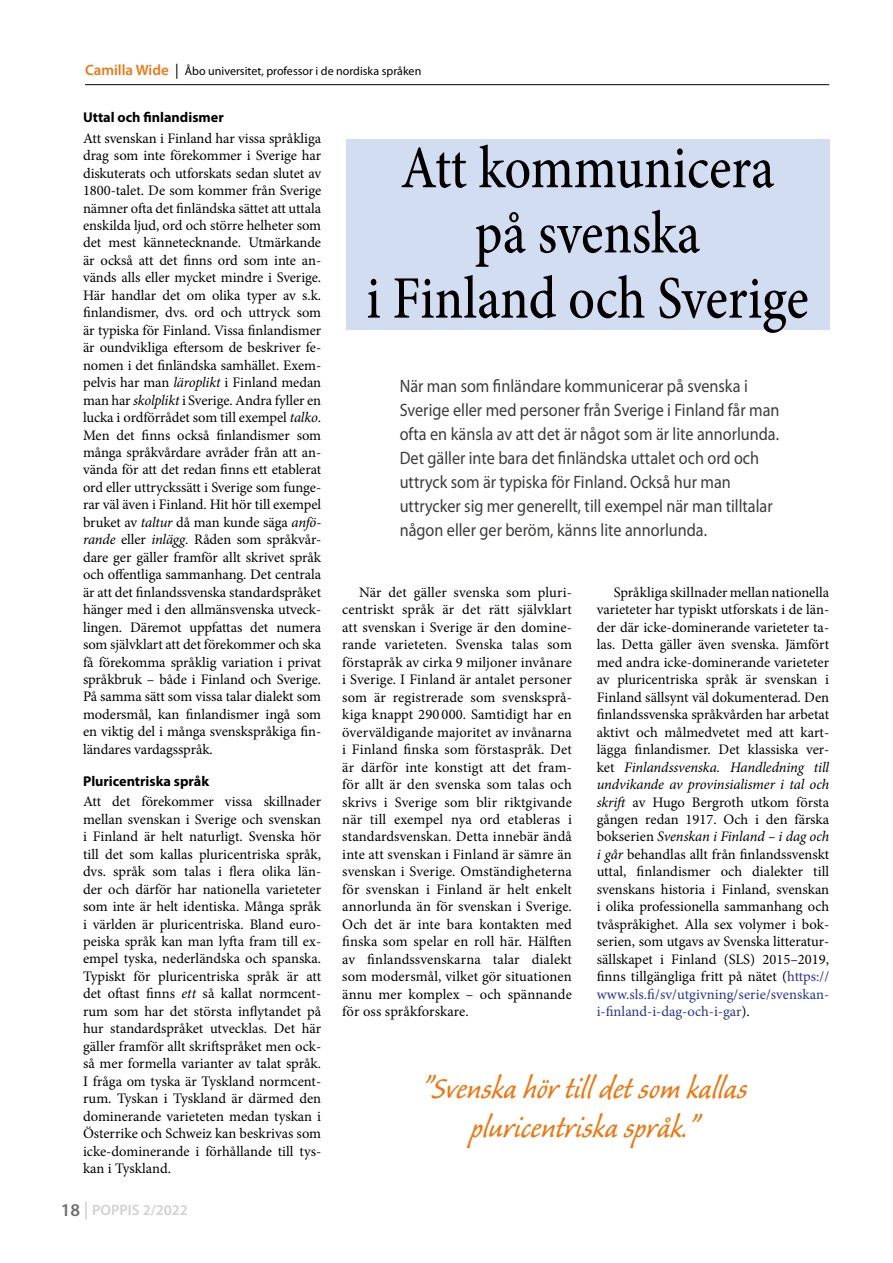
<style>
.page{position:relative;width:893px;height:1263px;background:#fff}
.page>*{position:absolute;margin:0;border:0;box-sizing:border-box;transform-origin:0 0}
.t1{font:500 60.3px/65.2px "Minion Pro";color:#000;text-align:center;scale:.87 1}
.t2{font:38.4px/39.3px "Caliban";color:#ec7813;text-align:center;scale:.95 1}
.t3{font:18px/24px "Myriad Pro";color:#3c3c3b;scale:.9 1}
.t4{font:600 15px "Myriad Pro";color:#d1d1d0}
.t5{font:14.55px/17.4px "Minion Pro";color:#000;text-align:justify}
.t6{font:700 14.25px "Myriad Pro";color:#000}
.t7{font:12px "Myriad Pro";color:#000}
.s1{font-weight:600;font-size:15px;color:#ec7813}
.s2{font-size:15px}
.s3{font-style:italic}
.s4{font-size:18px;color:#706f6f}
.s5{font-size:18px}
.s6{color:#28348b}
</style>
<div class="page">
<div style="left:346px;top:139px;width:483px;height:191px;background:#d3ddf2"></div>
<hr style="left:85px;top:84px;width:744px;height:1px;background:#000">
<p class="t7" style="left:85px;top:64px;width:338px"><span class="s1">Camilla Wide</span> <span class="s2">|</span> Åbo universitet, professor i de nordiska språken</p>
<p class="t6" style="left:83px;top:109px;width:142px">Uttal och finlandismer</p>
<p class="t5" style="left:83px;top:129px;width:240px">Att svenskan i Finland har vissa språkliga drag som inte förekommer i Sverige har diskuterats och utforskats sedan slutet av 1800-talet. De som kommer från Sverige nämner ofta det finländska sättet att uttala enskilda ljud, ord och större helheter som det mest kännetecknande. Utmärkande är också att det finns ord som inte an&shy;vänds alls eller mycket mindre i Sverige.<br>Här handlar det om olika typer av s.k. finlandismer, dvs. ord och uttryck som är typiska för Finland. Vissa finlandismer är oundvikliga eftersom de beskriver fe&shy;nomen i det finländska samhället. Exem&shy;pelvis har man <span class="s3">läroplikt</span> i Finland medan man har <span class="s3">skolplikt</span> i Sverige. Andra fyller en lucka i ordförrådet som till exempel <span class="s3">talko</span>.<br>Men det finns också finlandismer som många språkvårdare avråder från att an&shy;vända för att det redan finns ett etablerat ord eller uttryckssätt i Sverige som funge&shy;rar väl även i Finland. Hit hör till exempel bruket av <span class="s3">taltur</span> då man kunde säga <span class="s3">anfö&shy;rande</span> eller <span class="s3">inlägg</span>. Råden som språkvår&shy;dare ger gäller framför allt skrivet språk och offentliga sammanhang. Det centrala är att det finlandssvenska standardspråket hänger med i den allmänsvenska utveck&shy;lingen. Däremot uppfattas det numera som självklart att det förekommer och ska få förekomma språklig variation i privat språkbruk – både i Finland och Sverige.<br>På samma sätt som vissa talar dialekt som modersmål, kan finlandismer ingå som en viktig del i många svenskspråkiga fin&shy;ländares vardagsspråk.</p>
<p class="t6" style="left:83px;top:773px;width:128px">Pluricentriska språk</p>
<p class="t5" style="left:83px;top:793px;width:240px;text-align:left">Att det förekommer vissa skillnader mellan svenskan i Sverige och svenskan i Finland är helt naturligt. Svenska hör till det som kallas pluricentriska språk, dvs. språk som talas i flera olika län&shy;der och därför har nationella varieteter som inte är helt identiska. Många språk i världen är pluricentriska. Bland euro&shy;peiska språk kan man lyfta fram till ex&shy;empel tyska, nederländska och spanska.<br>Typiskt för pluricentriska språk är att det oftast finns <span class="s3">ett</span> så kallat normcent&shy;rum som har det största inflytandet på hur standardspråket utvecklas. Det här gäller framför allt skriftspråket men ock&shy;så mer formella varianter av talat språk.<br>I fråga om tyska är Tyskland normcent&shy;rum. Tyskan i Tyskland är därmed den dominerande varieteten medan tyskan i Ö sterrike och Schweiz kan beskrivas som icke-dominerande i förhållande till tys&shy;kan i Tyskland.</p>
<p class="t4" style="left:61px;top:1202px;width:129px"><span class="s4">18</span> <span class="s5">|</span> POPPIS 2/2022</p>
<h1 class="t1" style="left:366px;top:135px;width:510px">Att kommunicera<br>på svenska<br>i Finland och Sverige</h1>
<p class="t3" style="left:400px;top:374px;width:423px">När man som finländare kommunicerar på svenska i Sverige eller med personer från Sverige i Finland får man ofta en känsla av att det är något som är lite annorlunda.<br>Det gäller inte bara det finländska uttalet och ord och uttryck som är typiska för Finland. Också hur man uttrycker sig mer generellt, till exempel när man tilltalar någon eller ger beröm, känns lite annorlunda.</p>
<p class="t5" style="left:342px;top:584px;width:231px;text-indent:17px">När det gäller svenska som pluri&shy;centriskt språk är det rätt självklart att svenskan i Sverige är den domine&shy;rande varieteten. Svenska talas som förstapråk av cirka 9 miljoner invånare i Sverige. I Finland är antalet personer som är registrerade som svensksprå&shy;kiga knappt 290 000. Samtidigt har en överväldigande majoritet av invånarna i Finland finska som förstaspråk. Det är därför inte konstigt att det fram&shy;för allt är den svenska som talas och skrivs i Sverige som blir riktgivande när till exempel nya ord etableras i standardsvenskan. Detta innebär ändå inte att svenskan i Finland är sämre än svenskan i Sverige. Omständigheterna för svenskan i Finland är helt enkelt annorlunda än för svenskan i Sverige.<br>Och det är inte bara kontakten med finska som spelar en roll här. Hälften av finlandssvenskarna talar dialekt som modersmål, vilket gör situationen ännu mer komplex – och spännande för oss språkforskare.</p>
<p class="t5" style="left:597px;top:584px;width:234px;text-indent:17px">Språkliga skillnader mellan nationella varieteter har typiskt utforskats i de län&shy;der där icke-dominerande varieteter ta&shy;las. Detta gäller även svenska. Jämfört med andra icke-dominerande varieteter av pluricentriska språk är svenskan i Finland sällsynt väl dokumenterad. Den finlandssvenska språkvården har arbetat aktivt och målmedvetet med att kart&shy;lägga finlandismer. Det klassiska ver&shy;ket <span class="s3">Finlandssvenska. Handledning till undvikande av provinsialismer i tal och skrift</span> av Hugo Bergroth utkom första gången redan 1917. Och i den färska bokserien <span class="s3">Svenskan i Finland – i dag och i går</span> behandlas allt från finlandssvenskt uttal, finlandismer och dialekter till svenskans historia i Finland, svenskan i olika professionella sammanhang och tvåspråkighet. Alla sex volymer i bok&shy;serien, som utgavs av Svenska litteratur&shy;sällskapet i Finland (SLS) 2015–2019, finns tillgängliga fritt på nätet (<span class="s6">https:// www.sls.fi/sv/utgivning/serie/svenskan&shy;i-finland-i-dag-och-i-gar</span>).</p>
<h2 class="t2" style="left:422px;top:1070px;width:345px">”Svenska hör till det som kallas pluricentriska språk.”</h2>
</div>
